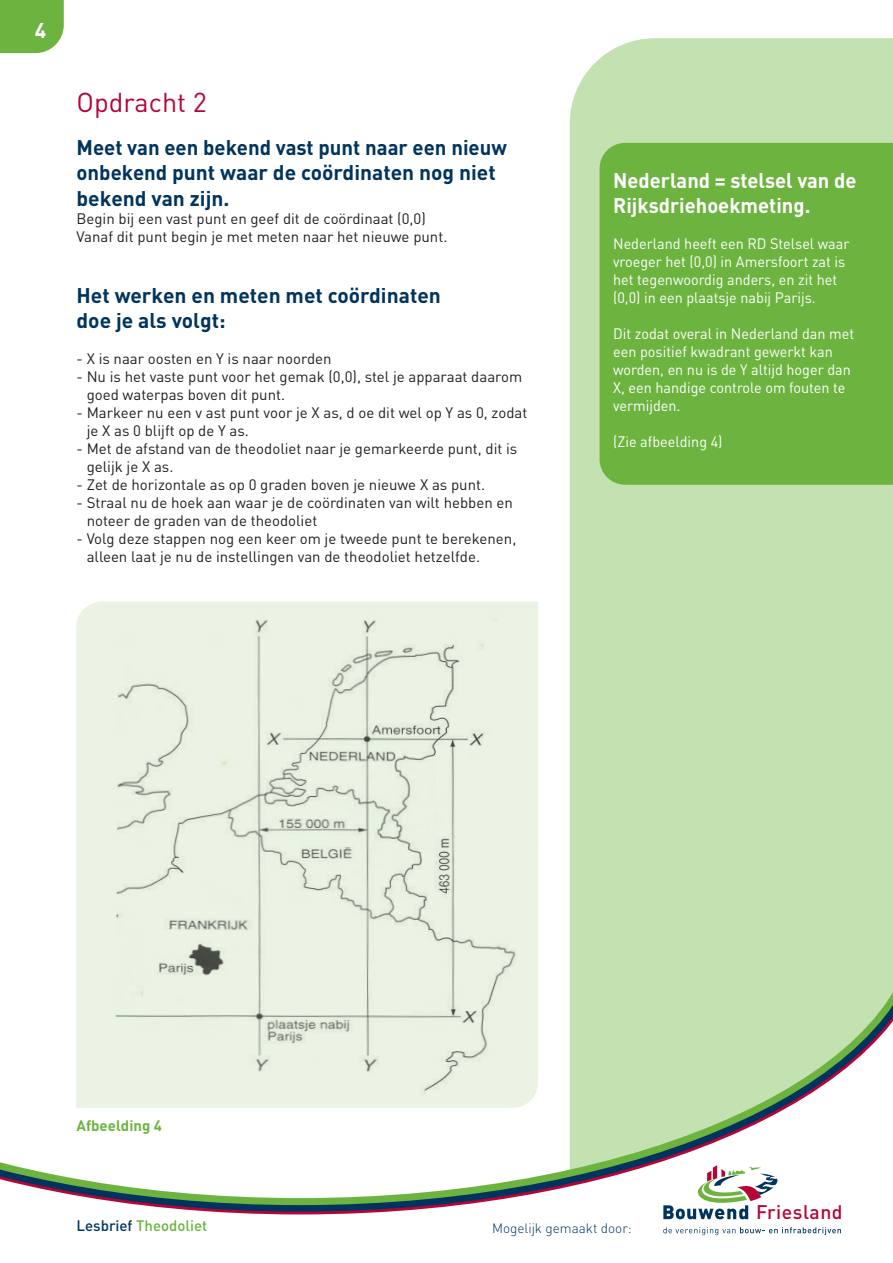
<style>
.page{position:relative;width:893px;height:1263px;background:#fff}
.page>*{position:absolute;margin:0;border:0;box-sizing:border-box;transform-origin:0 0}
.t1{font:27px "DIN Pro";color:#b50536}
.t2{font:700 21px/25.2px "DIN Pro";color:#00345e}
.t3{font:700 21px "DIN Pro";color:#fff;scale:.96 1}
.t4{font:700 21px "DIN Pro";color:#fff}
.t5{font:500 19.5px "DIN Pro";letter-spacing:.025em;color:#b50536}
.t6{font:15px/18px "DIN Pro";color:#231f20}
.t7{font:15px/18px "DIN Pro";color:#fff;scale:.96 1}
.t8{font:500 15px "DIN Pro";color:#6cb43f}
.t9{font:700 15px "DIN Pro";color:#6cb43f}
.t10{font:300 13.5px "DIN Pro";color:#00345e}
.s1{color:#00345e}
</style>
<div class="page">
<div style="left:570px;top:38px;width:323px;height:867px;background:#c4e1b2"></div>
<div style="left:0;top:0;width:64px;height:53px;background:#6cb43f"></div>
<div style="left:600px;top:143px;width:293px;height:342px;background:#6cb43f"></div>
<svg style="left:0;top:923px;width:893px;height:313px"></svg>
<svg style="left:663px;top:1165px;width:114px;height:54px"></svg>
<svg style="left:663px;top:1227px;width:178px;height:8px"></svg>
<img style="left:76px;top:601px;width:462px;height:507px">
<p class="t4" style="left:35px;top:16px;width:13px">4</p>
<p class="t1" style="left:77px;top:84px;width:132px">Opdracht 2</p>
<p class="t2" style="left:77px;top:134px;width:432px">Meet van een bekend vast punt naar een nieuw onbekend punt waar de coördinaten nog niet bekend van zijn.</p>
<p class="t6" style="left:77px;top:209px;width:351px">Begin bij een vast punt en geef dit de coördinaat (0,0)</p>
<p class="t6" style="left:77px;top:227px;width:372px">Vanaf dit punt begin je met meten naar het nieuwe punt.</p>
<p class="t2" style="left:77px;top:282px;width:366px">Het werken en meten met coördinaten doe je als volgt:</p>
<p class="t6" style="left:77px;top:349px;width:256px">- X is naar oosten en Y is naar noorden</p>
<p class="t6" style="left:87px;top:367px;width:437px;text-indent:-10px">- Nu is het vaste punt voor het gemak (0,0), stel je apparaat daarom goed waterpas boven dit punt.</p>
<p class="t6" style="left:87px;top:403px;width:442px;text-indent:-10px">- Markeer nu een v ast punt voor je X as, d oe dit wel op Y as 0, zodat je X as 0 blijft op de Y as.</p>
<p class="t6" style="left:87px;top:439px;width:432px;text-indent:-10px">- Met de afstand van de theodoliet naar je gemarkeerde punt, dit is gelijk je X as.</p>
<p class="t6" style="left:77px;top:475px;width:410px">- Zet de horizontale as op 0 graden boven je nieuwe X as punt.</p>
<p class="t6" style="left:87px;top:493px;width:428px;text-indent:-10px">- Straal nu de hoek aan waar je de coördinaten van wilt hebben en noteer de graden van de theodoliet</p>
<p class="t6" style="left:87px;top:529px;width:431px;text-indent:-10px">- Volg deze stappen nog een keer om je tweede punt te berekenen, alleen laat je nu de instellingen van de theodoliet hetzelfde.</p>
<p class="t3" style="left:613px;top:166px;width:255px">Nederland = stelsel van de</p>
<p class="t3" style="left:613px;top:191px;width:207px">Rijksdriehoekmeting.</p>
<p class="t7" style="left:613px;top:234px;width:248px">Nederland heeft een RD Stelsel waar vroeger het (0,0) in Amersfoort zat is het tegenwoordig anders, en zit het (0,0) in een plaatsje nabij Parijs.</p>
<p class="t7" style="left:613px;top:324px;width:253px">Dit zodat overal in Nederland dan met een positief kwadrant gewerkt kan worden, en nu is de Y altijd hoger dan<br>X, een handige controle om fouten te vermijden.</p>
<p class="t7" style="left:613px;top:432px;width:115px">(Zie afbeelding 4)</p>
<p class="t9" style="left:77px;top:1115px;width:87px">Afbeelding 4</p>
<p class="t8" style="left:77px;top:1215px;width:132px"><span class="s1">Lesbrief</span> Theodoliet</p>
<p class="t10" style="left:492px;top:1219px;width:141px">Mogelijk gemaakt door:</p>
<p class="t5" style="left:756px;top:1199px;width:88px">Friesland</p>
</div>
